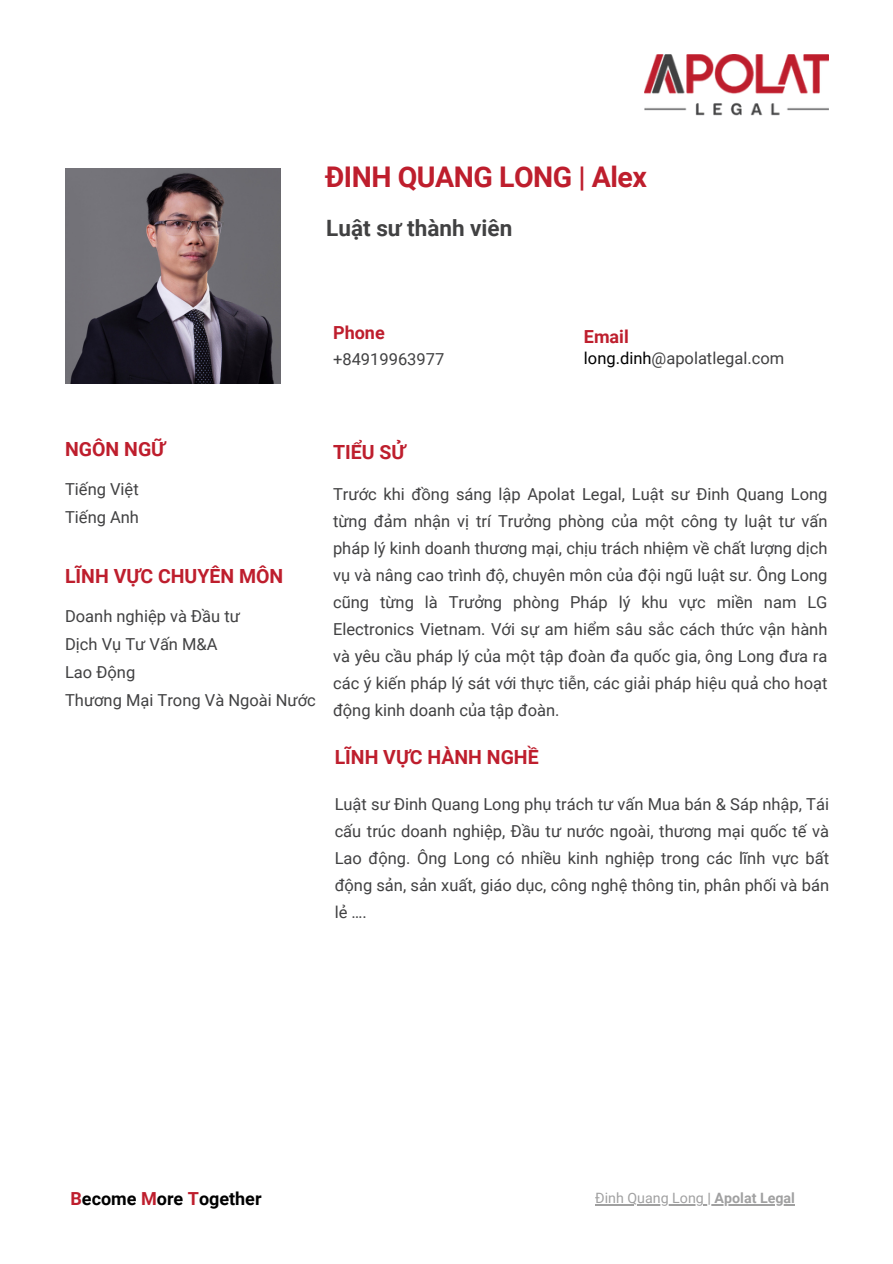
<style>
.page{position:relative;width:893px;height:1264px;background:#fff}
.page>*{position:absolute;margin:0;border:0;box-sizing:border-box;transform-origin:0 0}
.t1{font:700 28.5px "Roboto";letter-spacing:-.015em;color:#be1e2d}
.t2{font:700 22.5px "Roboto";color:#414142}
.t3{font:700 19.5px "Roboto";color:#be1e2d}
.t4{font:700 18px "Roboto";color:#000}
.t5{font:700 18px "Roboto";color:#be1e2d}
.t6{font:16.5px/27px "Roboto";color:#414142}
.t7{font:14.25px "Roboto";color:#414142}
.s1{color:#000}
.s2{color:#be1e2d}
.s3{font-weight:700}
</style>
<div class="page">
<img style="left:644px;top:55px;width:184px;height:61px">
<img style="left:65px;top:168px;width:215px;height:215px">
<hr style="left:595px;top:1204px;width:108px;height:1px;background:#414142">
<hr style="left:703px;top:1204px;width:92px;height:1px;background:#414142">
<h5 class="t1" style="left:325px;top:160px;width:323px">ĐINH QUANG LONG | Alex</h5>
<p class="t2" style="left:326px;top:215px;width:187px">Luật sư thành viên</p>
<h5 class="t5" style="left:333px;top:322px;width:53px">Phone</h5>
<h5 class="t6" style="left:333px;top:345px;width:113px">+84919963977</h5>
<h5 class="t5" style="left:584px;top:326px;width:46px">Email</h5>
<h5 class="t6" style="left:584px;top:345px;width:202px"><span class="s1">long.dinh</span>@apolatlegal.com</h5>
<h5 class="t3" style="left:65px;top:438px;width:102px">NGÔN NGỮ</h5>
<p class="t6" style="left:65px;top:475px;width:75px;line-height:28.2px">Tiếng Việt<br>Tiếng Anh</p>
<h2 class="t3" style="left:65px;top:565px;width:220px">LĨNH VỰC CHUYÊN MÔN</h2>
<h1 class="t6" style="left:65px;top:602px;width:252px;line-height:28.2px">Doanh nghiệp và Đầu tư<br>Dịch Vụ Tư Vấn M&amp;A<br>Lao Động<br>Thương Mại Trong Và Ngoài Nước</h1>
<h4 class="t3" style="left:333px;top:440px;width:74px">TIỂU SỬ</h4>
<h3 class="t6" style="left:333px;top:481px;width:496px;text-align:justify">Trước khi đồng sáng lập Apolat Legal, Luật sư Đinh Quang Long từng đảm nhận vị trí Trưởng phòng của một công ty luật tư vấn pháp lý kinh doanh thương mại, chịu trách nhiệm về chất lượng dịch vụ và nâng cao trình độ, chuyên môn của đội ngũ luật sư. Ông Long cũng từng là Trưởng phòng Pháp lý khu vực miền nam LG Electronics Vietnam. Với sự am hiểm sâu sắc cách thức vận hành và yêu cầu pháp lý của một tập đoàn đa quốc gia, ông Long đưa ra các ý kiến pháp lý sát với thực tiễn, các giải pháp hiệu quả cho hoạt động kinh doanh của tập đoàn.</h3>
<h5 class="t3" style="left:334px;top:746px;width:205px">LĨNH VỰC HÀNH NGHỀ</h5>
<h3 class="t6" style="left:334px;top:790px;width:496px;text-align:justify">Luật sư Đinh Quang Long phụ trách tư vấn Mua bán &amp; Sáp nhập, Tái cấu trúc doanh nghiệp, Đầu tư nước ngoài, thương mại quốc tế và Lao động. Ông Long có nhiều kinh nghiệp trong các lĩnh vực bất động sản, sản xuất, giáo dục, công nghệ thông tin, phân phối và bán lẻ ….</h3>
<h5 class="t4" style="left:70px;top:1188px;width:193px"><span class="s2">B</span>ecome <span class="s2">M</span>ore <span class="s2">T</span>ogether</h5>
<p class="t7" style="left:595px;top:1189px;width:201px">Đinh Quang Long <span class="s3">| Apolat Legal</span></p>
</div>
